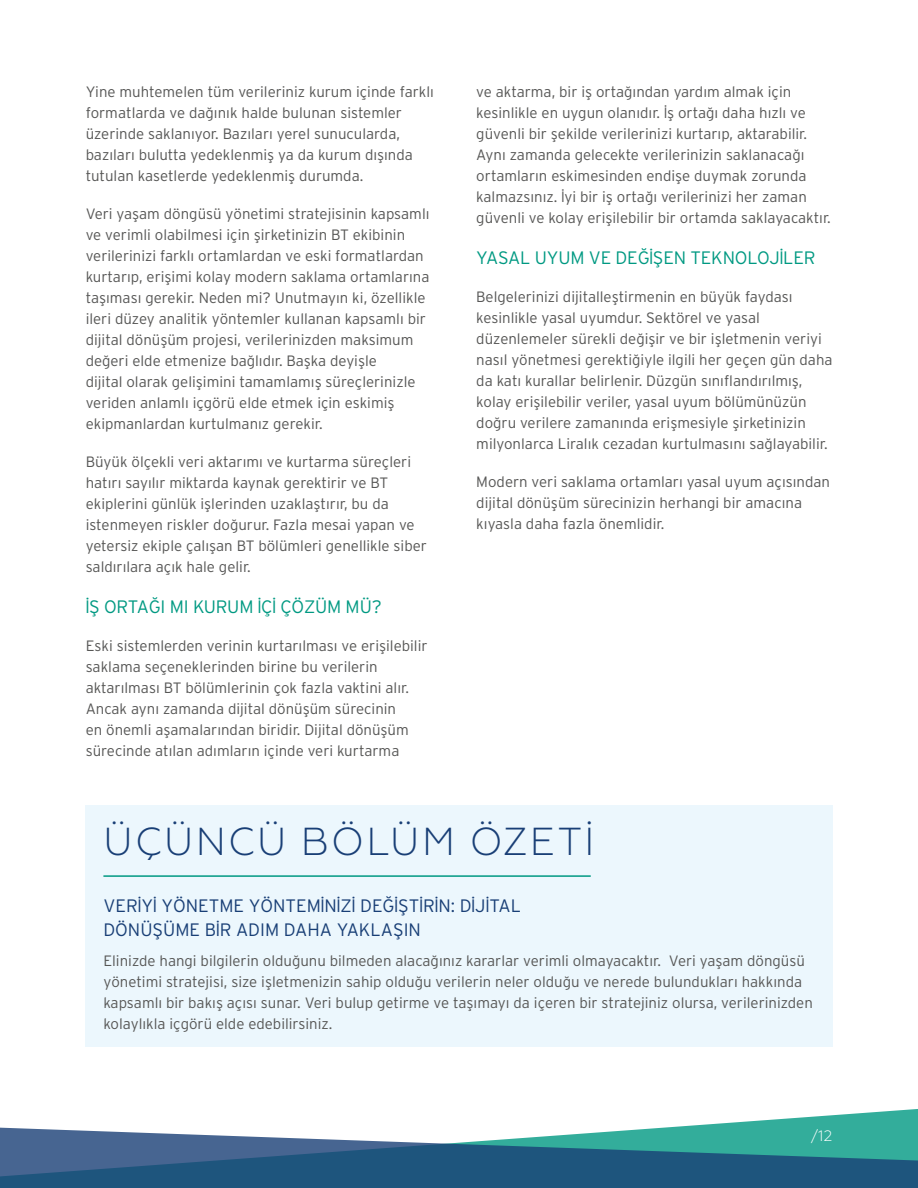
<style>
.page{position:relative;width:918px;height:1188px;background:#fff}
.page>*{position:absolute;margin:0;border:0;box-sizing:border-box;transform-origin:0 0}
.t1{font:300 39px "Geometria";letter-spacing:.055em;color:#193f76}
.t2{font:300 18px/24px "Interstate";color:#193f76}
.t3{font:300 18px "Interstate";letter-spacing:-.01em;color:#009982}
.t4{font:300 15px/21px "Interstate";color:#575756}
.t5{font:300 15px "Geometria";color:#fff}
</style>
<div class="page">
<svg style="left:673px;top:1109px;width:245px;height:18px"></svg>
<svg style="left:0;top:1127px;width:918px;height:61px;background:#407993"></svg>
<div style="left:86px;top:805px;width:747px;height:242px;background:#ecf7fd"></div>
<hr style="left:103px;top:875px;width:488px;height:2px;background:#009982">
<p class="t4" style="left:86px;top:81px;width:350px">Yine muhtemelen tüm verileriniz kurum içinde farklı formatlarda ve dağınık halde bulunan sistemler üzerinde saklanıyor. Bazıları yerel sunucularda, bazıları bulutta yedeklenmiş ya da kurum dışında tutulan kasetlerde yedeklenmiş durumda.</p>
<p class="t4" style="left:86px;top:203px;width:345px">Veri yaşam döngüsü yönetimi stratejisinin kapsamlı ve verimli olabilmesi için şirketinizin BT ekibinin verilerinizi farklı ortamlardan ve eski formatlardan kurtarıp, erişimi kolay modern saklama ortamlarına taşıması gerekir. Neden mi? Unutmayın ki, özellikle ileri düzey analitik yöntemler kullanan kapsamlı bir dijital dönüşüm projesi, verilerinizden maksimum değeri elde etmenize bağlıdır. Başka deyişle<br>dijital olarak gelişimini tamamlamış süreçlerinizle veriden anlamlı içgörü elde etmek için eskimiş ekipmanlardan kurtulmanız gerekir.</p>
<p class="t4" style="left:86px;top:451px;width:343px">Büyük ölçekli veri aktarımı ve kurtarma süreçleri hatırı sayılır miktarda kaynak gerektirir ve BT ekiplerini günlük işlerinden uzaklaştırır, bu da istenmeyen riskler doğurur. Fazla mesai yapan ve yetersiz ekiple çalışan BT bölümleri genellikle siber saldırılara açık hale gelir.</p>
<p class="t3" style="left:86px;top:597px;width:298px">İŞ ORTAĞI MI KURUM İÇİ ÇÖZÜM MÜ?</p>
<p class="t4" style="left:86px;top:635px;width:343px">Eski sistemlerden verinin kurtarılması ve erişilebilir saklama seçeneklerinden birine bu verilerin aktarılması BT bölümlerinin çok fazla vaktini alır.<br>Ancak aynı zamanda dijital dönüşüm sürecinin<br>en önemli aşamalarından biridir. Dijital dönüşüm sürecinde atılan adımların içinde veri kurtarma</p>
<p class="t4" style="left:476px;top:81px;width:356px">ve aktarma, bir iş ortağından yardım almak için kesinlikle en uygun olanıdır. İş ortağı daha hızlı ve güvenli bir şekilde verilerinizi kurtarıp, aktarabilir.<br>Aynı zamanda gelecekte verilerinizin saklanacağı ortamların eskimesinden endişe duymak zorunda kalmazsınız. İyi bir iş ortağı verilerinizi her zaman güvenli ve kolay erişilebilir bir ortamda saklayacaktır.</p>
<p class="t3" style="left:476px;top:248px;width:341px">YASAL UYUM VE DEĞİŞEN TEKNOLOJİLER</p>
<p class="t4" style="left:476px;top:286px;width:358px">Belgelerinizi dijitalleştirmenin en büyük faydası kesinlikle yasal uyumdur. Sektörel ve yasal düzenlemeler sürekli değişir ve bir işletmenin veriyi nasıl yönetmesi gerektiğiyle ilgili her geçen gün daha da katı kurallar belirlenir. Düzgün sınıflandırılmış, kolay erişilebilir veriler, yasal uyum bölümünüzün doğru verilere zamanında erişmesiyle şirketinizin milyonlarca Liralık cezadan kurtulmasını sağlayabilir.</p>
<p class="t4" style="left:476px;top:471px;width:355px">Modern veri saklama ortamları yasal uyum açısından dijital dönüşüm sürecinizin herhangi bir amacına kıyasla daha fazla önemlidir.</p>
<h1 class="t1" style="left:104px;top:819px;width:492px">ÜÇÜNCÜ BÖLÜM ÖZETİ</h1>
<p class="t2" style="left:103px;top:894px;width:419px">VERİYİ YÖNETME YÖNTEMİNİZİ DEĞİŞTİRİN: DİJİTAL<br>DÖNÜŞÜME BİR ADIM DAHA YAKLAŞIN</p>
<p class="t4" style="left:103px;top:950px;width:711px">Elinizde hangi bilgilerin olduğunu bilmeden alacağınız kararlar verimli olmayacaktır. Veri yaşam döngüsü yönetimi stratejisi, size işletmenizin sahip olduğu verilerin neler olduğu ve nerede bulundukları hakkında kapsamlı bir bakış açısı sunar. Veri bulup getirme ve taşımayı da içeren bir stratejiniz olursa, verilerinizden kolaylıkla içgörü elde edebilirsiniz.</p>
<p class="t5" style="left:811px;top:1127px;width:23px">/12</p>
</div>
